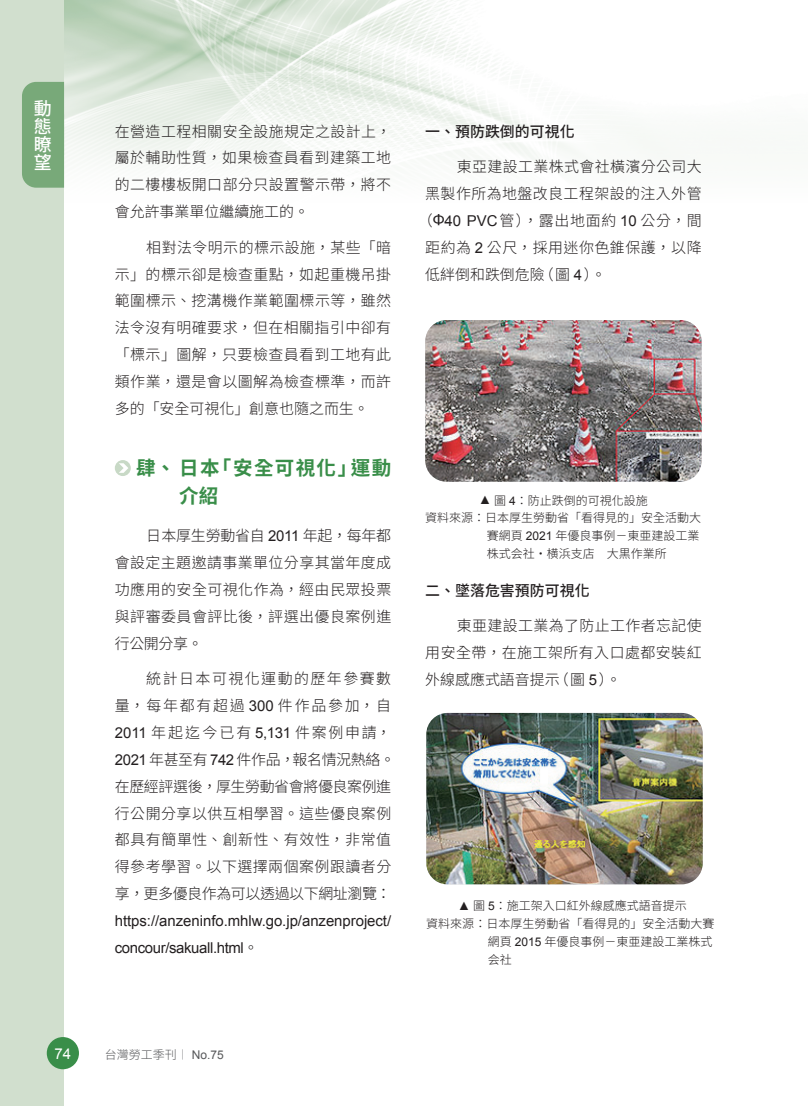
<style>
.page{position:relative;width:808px;height:1106px;background:#fff}
.page>*{position:absolute;margin:0;border:0;box-sizing:border-box;transform-origin:0 0}
.壹{font:700 19.5px/28.3px "Noto Sans CJ Ktc";letter-spacing:.065em;color:#398e49}
.t1{font:500 18px/18px "Noto Sans CJ Ktc";color:#fff;text-align:justify}
.N內文{font:300 15px/26.8px "Noto Sans CJ Ktc";letter-spacing:.03em;color:#231f20;text-align:justify}
.一_粗字{font:500 15px "Noto Sans CJ Ktc";color:#231f20}
.N內文-2{font:300 15px "Noto Sans CJ Ktc";color:#231f20}
.t2{font:15px "Arial";color:#fff}
.N圖說{font:300 12px/18px "Noto Sans CJ Ktc";color:#231f20}
.t3{font:300 12px "Noto Sans CJ Ktc";color:#57585a}
.s1{font-family:"Arial";font-weight:400}
.s2{font-family:"Adobe Ming Std"}
</style>
<div class="page">
<img style="left:64px;top:0;width:508px;height:187px">
<div style="left:0;top:0;width:64px;height:1106px;background:#d1dfce"></div>
<div style="left:22px;top:82px;width:42px;height:106px;background:#78a979"></div>
<div style="left:47px;top:1037px;width:32px;height:32px;background:#398e49;border-radius:50%"></div>
<img style="left:426px;top:713px;width:277px;height:171px">
<div style="left:115px;top:460px;width:16px;height:16px;background:#c8d9c6;border-radius:50%"></div>
<svg style="left:119px;top:463px;width:9px;height:10px"></svg>
<img style="left:425px;top:320px;width:277px;height:161px">
<p class="t1" style="left:34px;top:99px;width:19px">動態瞭望</p>
<p class="N內文" style="left:115px;top:118px;width:278px">在營造工程相關安全設施規定之設計上，屬於輔助性質，如果檢查員看到建築工地的二樓樓板開口部分只設置警示帶，將不會允許事業單位繼續施工的。</p>
<p class="N內文" style="left:115px;top:234px;width:278px;text-indent:32px">相對法令明示的標示設施，某些「暗示」的標示卻是檢查重點，如起重機吊掛範圍標示、挖溝機作業範圍標示等，雖然法令沒有明確要求，但在相關指引中卻有「標示」圖解，只要檢查員看到工地有此類作業，還是會以圖解為檢查標準，而許多的「安全可視化」創意也隨之而生。</p>
<p class="壹" style="left:179px;top:454px;width:213px;text-indent:-43px">肆、日本「安全可視化」運動介紹</p>
<p class="N內文" style="left:115px;top:522px;width:278px;text-indent:32px">日本厚生勞動省自 <span class="s1">2011</span> 年起，每年都會設定主題邀請事業單位分享其當年度成功應用的安全可視化作為，經由民眾投票與評審委員會評比後，評選出優良案例進行公開分享。</p>
<p class="N內文" style="left:115px;top:665px;width:282px;text-align:left;text-indent:32px">統計日本可視化運動的歷年參賽數量，每年都有超過 <span class="s1">300</span> 件作品參加，自<br><span class="s1">2011</span> 年起迄今已有 <span class="s1">5,131</span> 件案例申請，<br><span class="s1">2021</span> 年甚至有 <span class="s1">742</span> 件作品，報名情況熱絡。在歷經評選後，厚生勞動省會將優良案例進行公開分享以供互相學習。這些優良案例都具有簡單性、創新性、有效性，非常值得參考學習。以下選擇兩個案例跟讀者分享，更多優良作為可以透過以下網址瀏覽：<span class="s1">https://anzeninfo.mhlw.go.jp/anzenproject/ concour/sakuall.html</span>。</p>
<p class="t2" style="left:54px;top:1043px;width:18px">74</p>
<p class="t3" style="left:105px;top:1047px;width:121px">台灣勞工季刊<span class="s2">｜</span> <span class="s1">No.75</span></p>
<p class="一_粗字" style="left:425px;top:123px;width:151px">一、預防跌倒的可視化</p>
<p class="N內文" style="left:457px;top:153px;width:246px">東亞建設工業株式會社橫濱分公司大</p>
<p class="N內文" style="left:425px;top:180px;width:278px">黑製作所為地盤改良工程架設的注入外管</p>
<p class="N內文" style="left:418px;top:207px;width:285px">（<span class="s1">Φ40 PVC</span>管），露出地面約 <span class="s1">10</span> 公分，間</p>
<p class="N內文" style="left:425px;top:234px;width:278px">距約為 <span class="s1">2</span> 公尺，採用迷你色錐保護，以降</p>
<p class="N內文-2" style="left:425px;top:265px;width:182px">低絆倒和跌倒危險（圖 <span class="s1">4</span>）。</p>
<p class="N圖說" style="left:479px;top:491px;width:170px"><span class="s1">▲</span> 圖 <span class="s1">4</span>：防止跌倒的可視化設施</p>
<p class="N圖說" style="left:487px;top:509px;width:216px;text-indent:-62px">資料來源：日本厚生勞動省「看得見的」安全活動大賽網頁 <span class="s1">2021</span> 年優良事例<span class="s2">－</span>東亜建設工業株式会社・横浜支店　大黒作業所</p>
<p class="一_粗字" style="left:425px;top:581px;width:166px">二、墜落危害預防可視化</p>
<p class="N內文" style="left:425px;top:612px;width:278px;text-indent:32px">東亜建設工業為了防止工作者忘記使用安全帶，在施工架所有入口處都安裝紅外線感應式語音提示（圖 <span class="s1">5</span>）。</p>
<p class="N圖說" style="left:458px;top:896px;width:230px"><span class="s1">▲</span> 圖 <span class="s1">5</span>：施工架入口紅外線感應式語音提示</p>
<p class="N圖說" style="left:488px;top:914px;width:228px;text-indent:-62px">資料來源：日本厚生勞動省「看得見的」安全活動大賽網頁 <span class="s1">2015</span> 年優良事例<span class="s2">－</span>東亜建設工業株式会社</p>
</div>
